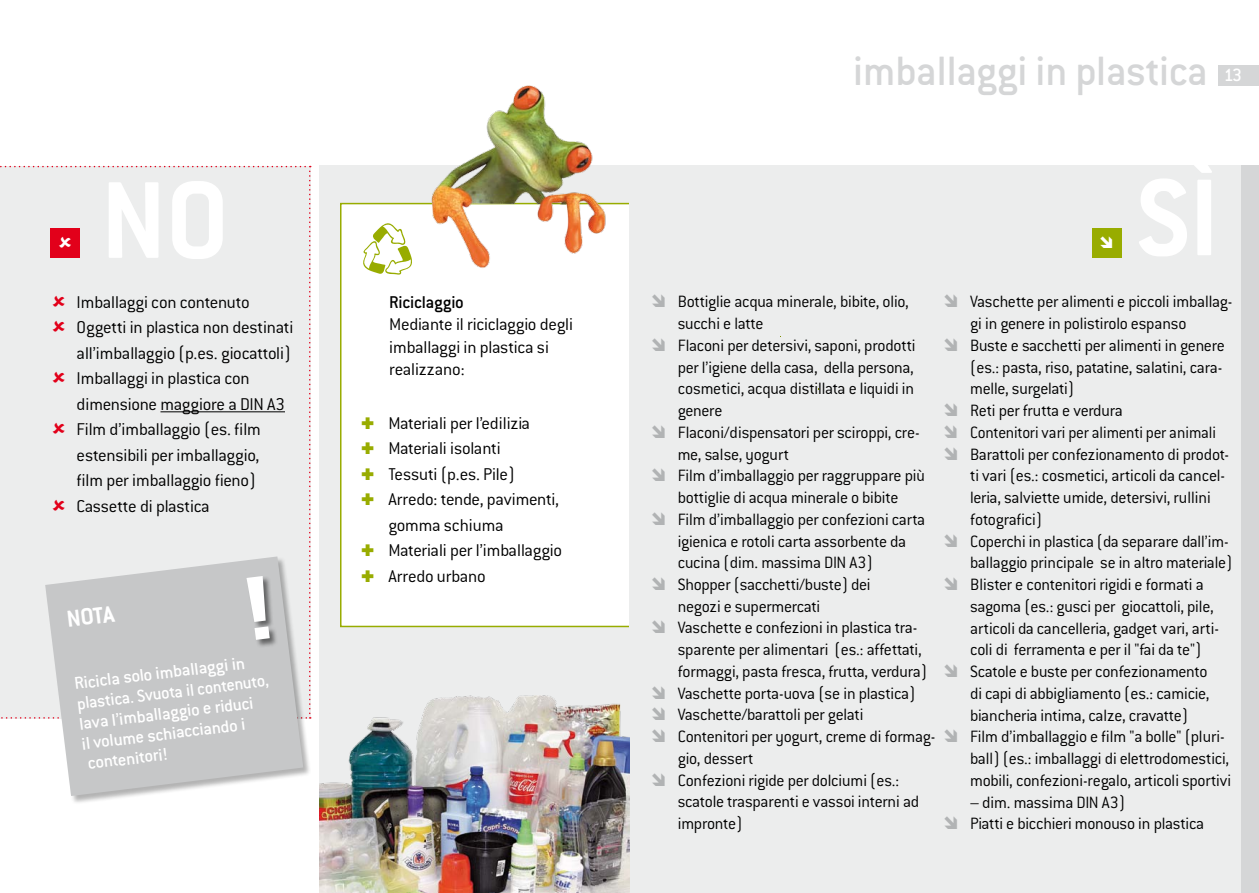
<style>
.page{position:relative;width:1259px;height:893px;background:#fff}
.page>*{position:absolute;margin:0;border:0;box-sizing:border-box;transform-origin:0 0}
.t1{font:500 45px "Conduit ITC";letter-spacing:-.005em;color:#d5d6d7}
.t2{font:700 25.5px "Conduit ITC";color:#fff}
.t3{font:500 19.5px "Conduit ITC";color:#fff}
.t4{font:300 18.75px/25.5px "Conduit ITC";letter-spacing:-.015em;color:#000}
.t5{font:500 18.75px/20.2px "Conduit ITC";color:#fff}
.t6{font:500 18.75px "Conduit ITC";letter-spacing:-.015em;color:#000}
.t7{font:300 18px/21.8px "Conduit ITC";letter-spacing:-.015em;color:#000}
.s1{color:#98ac00}
</style>
<div class="page">
<div style="left:1219px;top:65px;width:40px;height:20px;background:#d5d6d7"></div>
<div style="left:319px;top:166px;width:940px;height:727px;background:#eceded"></div>
<div style="left:1242px;top:166px;width:17px;height:727px;background:#d5d6d7"></div>
<img style="left:319px;top:696px;width:310px;height:197px">
<div style="left:45px;top:557px;width:267px;height:247px;background:#000;opacity:.3"></div>
<svg style="left:45px;top:719px;width:258px;height:77px;fill:#c6c7c8"></svg>
<div style="left:340px;top:203px;width:311px;height:424px;background:#fff;border:2px solid #98ac00"></div>
<img style="left:425px;top:85px;width:186px;height:183px">
<div style="left:629px;top:183px;width:37px;height:466px;background:#eceded"></div>
<svg style="left:363px;top:223px;width:49px;height:52px"></svg>
<div style="left:1092px;top:228px;width:29px;height:30px;background:#98ac00"></div>
<svg style="left:0;top:166px;width:311px;height:553px;background:#e3e3e3"></svg>
<p class="t4" style="left:77px;top:289px;width:218px">Imballaggi con contenuto<br>Oggetti in plastica non destinati all’imballaggio (p.es. giocattoli)<br>Imballaggi in plastica con dimensione maggiore a DIN A3<br>Film d’imballaggio (es. film estensibili per imballaggio,<br>film per imballaggio fieno)<br>Cassette di plastica</p>
<h2 class="t2" style="left:65px;top:604px;width:49px;rotate:-7deg">NOTA</h2>
<p class="t5" style="left:73px;top:673px;width:195px;rotate:-7deg">Ricicla solo imballaggi in plastica. Svuota il contenuto, lava l’imballaggio e riduci<br>il volume schiacciando i contenitori!</p>
<p class="t6" style="left:389px;top:291px;width:76px">Riciclaggio</p>
<p class="t4" style="left:389px;top:313px;width:185px;line-height:22.5px">Mediante il riciclaggio degli imballaggi in plastica si realizzano:</p>
<p class="t4" style="left:361px;top:410px;width:170px"><span class="s1">✚</span> Materiali per l’edilizia</p>
<p class="t4" style="left:361px;top:436px;width:141px"><span class="s1">✚</span> Materiali isolanti</p>
<p class="t4" style="left:361px;top:461px;width:155px"><span class="s1">✚</span> Tessuti (p.es. Pile)</p>
<p class="t4" style="left:361px;top:487px;width:199px"><span class="s1">✚</span> Arredo: tende, pavimenti,</p>
<p class="t4" style="left:388px;top:512px;width:116px">gomma schiuma</p>
<p class="t4" style="left:361px;top:538px;width:202px"><span class="s1">✚</span> Materiali per l’imballaggio</p>
<p class="t4" style="left:361px;top:563px;width:126px"><span class="s1">✚</span> Arredo urbano</p>
<h1 class="t1" style="left:853px;top:46px;width:356px">imballaggi in plastica</h1>
<p class="t3" style="left:1223px;top:64px;width:20px">13</p>
<p class="t7" style="left:678px;top:291px;width:259px">Bottiglie acqua minerale, bibite, olio, succhi e latte<br>Flaconi per detersivi, saponi, prodotti per l’igiene della casa, della persona, cosmetici, acqua distillata e liquidi in genere<br>Flaconi/dispensatori per sciroppi, cre&shy;me, salse, yogurt<br>Film d’imballaggio per raggruppare più bottiglie di acqua minerale o bibite<br>Film d’imballaggio per confezioni carta igienica e rotoli carta assorbente da cucina (dim. massima DIN A3)<br>Shopper (sacchetti/buste) dei<br>negozi e supermercati<br>Vaschette e confezioni in plastica tra&shy;sparente per alimentari (es.: affettati, formaggi, pasta fresca, frutta, verdura)<br>Vaschette porta-uova (se in plastica)<br>Vaschette/barattoli per gelati<br>Contenitori per yogurt, creme di formag&shy;gio, dessert<br>Confezioni rigide per dolciumi (es.: scatole trasparenti e vassoi interni ad impronte)</p>
<p class="t7" style="left:970px;top:291px;width:264px">Vaschette per alimenti e piccoli imballag&shy;gi in genere in polistirolo espanso<br>Buste e sacchetti per alimenti in genere (es.: pasta, riso, patatine, salatini, cara&shy;melle, surgelati)<br>Reti per frutta e verdura<br>Contenitori vari per alimenti per animali Barattoli per confezionamento di prodot&shy;ti vari (es.: cosmetici, articoli da cancel&shy;leria, salviette umide, detersivi, rullini fotografici)<br>Coperchi in plastica (da separare dall’im&shy;ballaggio principale se in altro materiale)<br>Blister e contenitori rigidi e formati a sagoma (es.: gusci per giocattoli, pile, articoli da cancelleria, gadget vari, arti&shy;coli di ferramenta e per il "fai da te")<br>Scatole e buste per confezionamento<br>di capi di abbigliamento (es.: camicie, biancheria intima, calze, cravatte)<br>Film d’imballaggio e film "a bolle" (pluri&shy;ball) (es.: imballaggi di elettrodomestici, mobili, confezioni-regalo, articoli sportivi</p>
<p class="t7" style="left:970px;top:791px;width:235px">– dim. massima DIN A3)<br>Piatti e bicchieri monouso in plastica</p>
</div>
